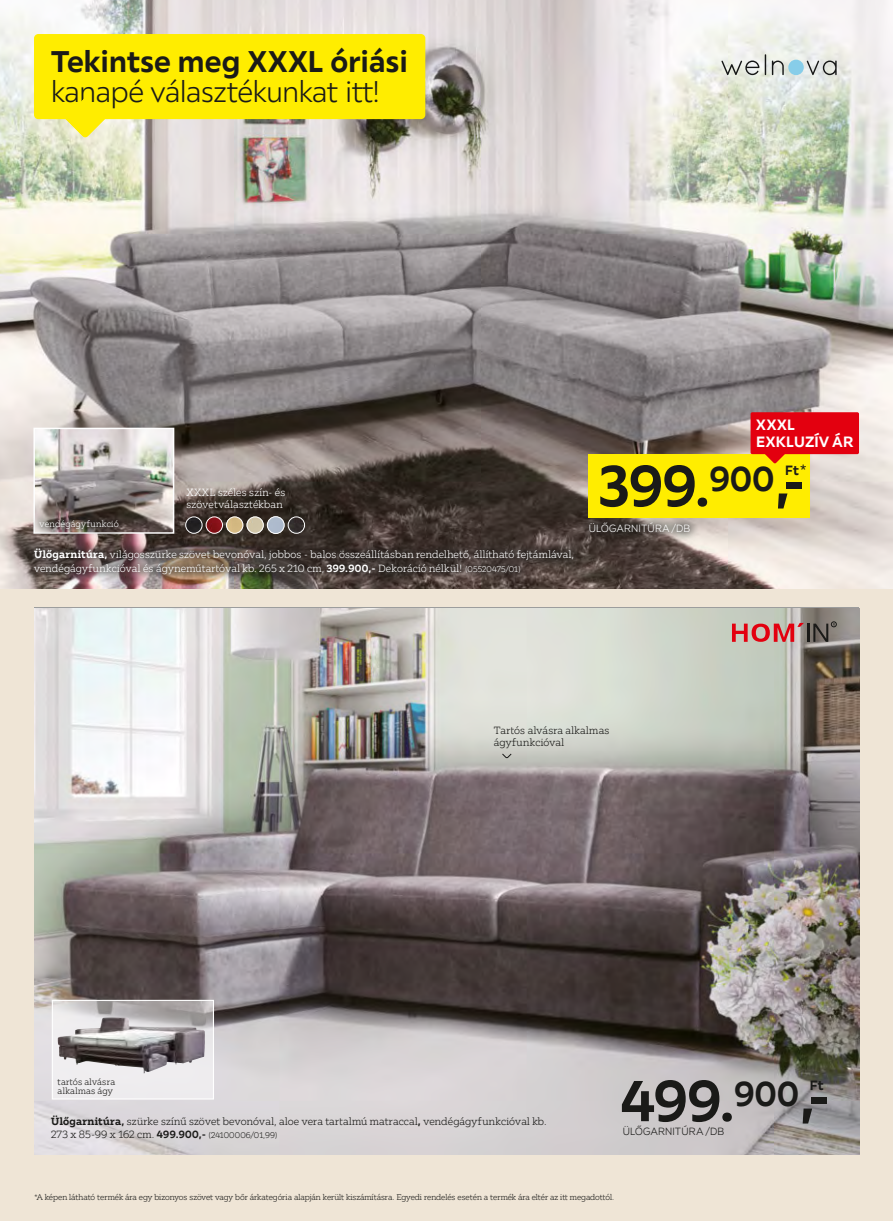
<style>
.page{position:relative;width:893px;height:1221px;background:#fff}
.page>*{position:absolute;margin:0;border:0;box-sizing:border-box;transform-origin:0 0}
.t1{font:700 57.75px "XXX Lutz Sans";letter-spacing:.005em;color:#1a1a18}
.t2{font:700 34.65px "XXX Lutz Sans";color:#1a1a18}
.t3{font:300 30px "XXX Lutz Sans";letter-spacing:-.01em;color:#1a1a18}
.t4{font:700 30px "XXX Lutz Sans";letter-spacing:.01em;color:#1a1a18}
.t5{font:700 15px/16.5px "XXX Lutz Sans";letter-spacing:.025em;color:#fff}
.t6{font:700 15px "XXX Lutz Serif";color:#1a1a18}
.t7{font:700 13.5px "XXX Lutz Sans";color:#1a1a18}
.t8{font:300 10.5px/13.5px "XXX Lutz Serif";letter-spacing:.015em;color:#fff}
.t9{font:300 10.5px/13.5px "XXX Lutz Serif";letter-spacing:.02em;color:#1a1a18}
.t10{font:300 10.5px "XXX Lutz Sans";letter-spacing:.02em;color:#1a1a18}
.t11{font:300 10.5px "XXX Lutz Sans";letter-spacing:.02em;color:#fff}
.t12{font:300 9px/9px "XXX Lutz Serif";letter-spacing:.035em;color:#1a1a18}
.t13{font:300 9px "XXX Lutz Serif";letter-spacing:.02em;color:#fff}
.t14{font:300 8.25px "XXX Lutz Serif";color:#1a1a18}
.s1{font-weight:700}
.s2{font-size:8.25px}
.s3{font-size:57.75px}
</style>
<div class="page">
<div style="left:0;top:0;width:893px;height:1220px;background:#efe5d6"></div>
<img style="left:34px;top:608px;width:825px;height:546px">
<svg style="left:732px;top:621px;width:105px;height:20px;background:#ad706e"></svg>
<svg style="left:502px;top:753px;width:10px;height:5px"></svg>
<svg style="left:54px;top:1001px;width:158px;height:96px;background:#d8d6d8"></svg>
<div style="left:52px;top:999px;width:162px;height:100px;border:1px solid #fff"></div>
<img style="left:58px;top:1017px;width:147px;height:56px">
<img style="left:0;top:0;width:893px;height:588px">
<svg style="left:25px;top:539px;width:557px;height:44px;background:#544842"></svg>
<img style="left:35px;top:429px;width:137px;height:102px">
<div style="left:33px;top:427px;width:141px;height:106px;border:1px solid #fff"></div>
<svg style="left:30px;top:511px;width:98px;height:27px;background:#6e625e"></svg>
<svg style="left:721px;top:61px;width:38px;height:14px"></svg>
<svg style="left:765px;top:54px;width:1px;height:21px"></svg>
<svg style="left:772px;top:61px;width:12px;height:14px"></svg>
<svg style="left:807px;top:61px;width:30px;height:14px"></svg>
<div style="left:788px;top:60px;width:16px;height:15px;background:#87cde9;border-radius:50%"></div>
<img style="left:185px;top:516px;width:17px;height:17px;border-radius:9px">
<div style="left:185px;top:516px;width:17px;height:17px;border:1px solid #fff;border-radius:50%"></div>
<img style="left:247px;top:516px;width:17px;height:17px;border-radius:9px">
<div style="left:247px;top:516px;width:17px;height:17px;border:1px solid #fff;border-radius:50%"></div>
<img style="left:206px;top:516px;width:17px;height:17px;border-radius:9px">
<div style="left:206px;top:516px;width:17px;height:17px;border:1px solid #fff;border-radius:50%"></div>
<img style="left:267px;top:516px;width:17px;height:18px;border-radius:9px">
<div style="left:267px;top:516px;width:17px;height:18px;border:1px solid #fff;border-radius:50%"></div>
<img style="left:226px;top:516px;width:17px;height:17px;border-radius:9px">
<div style="left:226px;top:516px;width:17px;height:17px;border:1px solid #fff;border-radius:50%"></div>
<img style="left:288px;top:516px;width:17px;height:17px;border-radius:9px">
<div style="left:288px;top:516px;width:17px;height:17px;border:1px solid #fff;border-radius:50%"></div>
<svg style="left:580px;top:513px;width:119px;height:29px;background:#6a615b"></svg>
<div style="left:589px;top:454px;width:221px;height:64px;background:#ffed00"></div>
<svg style="left:765px;top:454px;width:20px;height:9px"></svg>
<div style="left:751px;top:412px;width:108px;height:42px;background:#e3000f;border-radius:2px"></div>
<div style="left:34px;top:34px;width:391px;height:85px;background:#ffed00;border-radius:4px"></div>
<svg style="left:64px;top:119px;width:43px;height:19px"></svg>
<h3 class="t4" style="left:51px;top:42px;width:358px">Tekintse meg XXXL óriási</h3>
<h3 class="t3" style="left:51px;top:73px;width:331px">kanapé választékunkat itt!</h3>
<p class="t13" style="left:40px;top:518px;width:81px">vendégágyfunkció</p>
<p class="t8" style="left:186px;top:486px;width:101px;line-height:12px">XXXL széles szín- és szövetválasztékban</p>
<p class="t8" style="left:34px;top:547px;width:542px"><span class="s1">Ülőgarnitúra,</span> világosszürke szövet bevonóval, jobbos - balos összeállításban rendelhető, állítható fejtámlával, vendégágyfunkcióval és ágyneműtartóval kb. 265 x 210 cm, <span class="s1">399.900,-</span> Dekoráció nélkül! <span class="s2">(05520475/01)</span></p>
<h3 class="t5" style="left:756px;top:416px;width:98px">XXXL<br>EXKLUZÍV ÁR</h3>
<h3 class="t6" style="left:800px;top:460px;width:8px">*</h3>
<h1 class="t1" style="left:599px;top:449px;width:208px">399.<sup>900</sup>,-</h1>
<p class="t7" style="left:785px;top:461px;width:15px">Ft</p>
<p class="t11" style="left:589px;top:522px;width:103px">ÜLŐGARNITÚRA /DB</p>
<p class="t9" style="left:494px;top:724px;width:117px;line-height:12px">Tartós alvásra alkalmas ágyfunkcióval</p>
<p class="t12" style="left:58px;top:1076px;width:59px">tartós alvásra alkalmas ágy</p>
<p class="t9" style="left:51px;top:1114px;width:497px"><span class="s1">Ülőgarnitúra,</span> szürke színű szövet bevonóval, aloe vera tartalmú matraccal<span class="s1">,</span> vendégágyfunkcióval kb.<br>273 x 85-99 x 162 cm. <span class="s1">499.900,-</span> <span class="s2">(24100006/01,99)</span></p>
<h1 class="t1" style="left:621px;top:1063px;width:116px">499.</h1>
<p class="t10" style="left:623px;top:1125px;width:103px">ÜLŐGARNITÚRA /DB</p>
<p class="t7" style="left:810px;top:1076px;width:15px">Ft</p>
<h2 class="t2" style="left:734px;top:1071px;width:98px">900<span class="s3">,-</span></h2>
<p class="t14" style="left:34px;top:1191px;width:582px">*A képen látható termék ára egy bizonyos szövet vagy bőr árkategória alapján került kiszámításra. Egyedi rendelés esetén a termék ára eltér az itt megadottól.</p>
</div>
